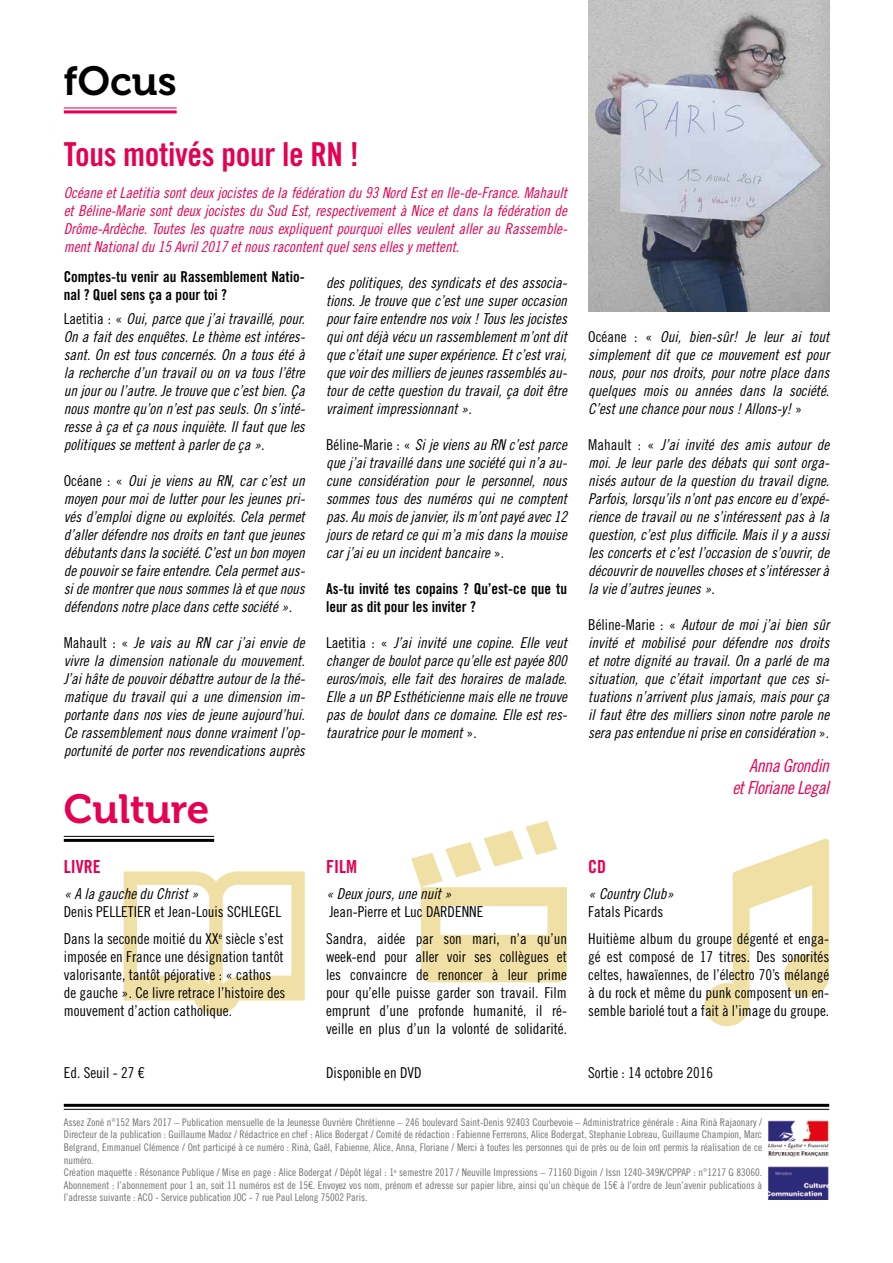
<style>
.page{position:relative;width:893px;height:1263px;background:#fff}
.page>*{position:absolute;margin:0;border:0;box-sizing:border-box;transform-origin:0 0}
.t1{font:40.5px "Museo 700";color:#e50051}
.t2{font:40.5px "Museo 700";color:#000}
.t3{font:33px "Trade Gothic LT Std Bd Cn 20";letter-spacing:-.01em;color:#e50051}
.t4{font:18px/21.6px "Trade Gothic LT Std Cn 18 Obl";letter-spacing:-.025em;color:#e50051;text-align:right}
.t5{font:18px "Trade Gothic LT Std Bd Cn 20";color:#e50051}
.t6{font:15px/18px "Trade Gothic LT Std Cn 18 Obl";color:#000;text-align:justify}
.t7{font:15px/18px "Trade Gothic LT Std Cn 18";color:#000}
.t8{font:15px/18px "Trade Gothic LT Std Cn 18 Obl";color:#e50051;text-align:justify}
.t9{font:15px/18px "Trade Gothic LT Std Bd Cn 20";color:#000}
.t10{font:10.5px/12.6px "Trade Gothic LT Std Cn 18";color:#706f6f}
.s1{font-family:"Trade Gothic LT Std Cn 18"}
</style>
<div class="page">
<img style="left:588px;top:0;width:241px;height:311px">
<svg style="left:124px;top:871px;width:181px;height:143px"></svg>
<svg style="left:411px;top:820px;width:156px;height:162px"></svg>
<svg style="left:704px;top:838px;width:125px;height:188px"></svg>
<hr style="left:64px;top:107px;width:113px;height:1px;background:#e50051">
<hr style="left:64px;top:110px;width:113px;height:3px;background:#e50051">
<hr style="left:64px;top:836px;width:150px;height:1px;background:#000">
<hr style="left:64px;top:839px;width:150px;height:3px;background:#000">
<hr style="left:64px;top:1104px;width:765px;height:3px;background:#000">
<hr style="left:64px;top:1109px;width:765px;height:1px;background:#000">
<img style="left:768px;top:1120px;width:61px;height:79px">
<h1 class="t2" style="left:64px;top:58px;width:114px">fOcus</h1>
<h2 class="t3" style="left:64px;top:134px;width:297px">Tous motivés pour le RN !</h2>
<p class="t8" style="left:64px;top:184px;width:505px">Océane et Laetitia sont deux jocistes de la fédération du 93 Nord Est en Ile-de-France. Mahault et Béline-Marie sont deux jocistes du Sud Est, respectivement à Nice et dans la fédération de Drôme-Ardèche. Toutes les quatre nous expliquent pourquoi elles veulent aller au Rassemble&shy;ment National du 15 Avril 2017 et nous racontent quel sens elles y mettent.</p>
<p class="t9" style="left:64px;top:267px;width:242px">Comptes-tu venir au Rassemblement Natio&shy;nal ? Quel sens ça a pour toi ?</p>
<p class="t6" style="left:64px;top:310px;width:243px"><span class="s1">Laetitia : «</span> Oui, parce que j’ai travaillé, pour.<br>On a fait des enquêtes. Le thème est intéres&shy;sant. On est tous concernés. On a tous été à la recherche d’un travail ou on va tous l’être un jour ou l’autre. Je trouve que c’est bien. Ça nous montre qu’on n’est pas seuls. On s’inté&shy;resse à ça et ça nous inquiète. Il faut que les politiques se mettent à parler de ça ».</p>
<p class="t6" style="left:64px;top:472px;width:243px"><span class="s1">Océane : «</span> Oui je viens au RN, car c’est un moyen pour moi de lutter pour les jeunes pri&shy;vés d’emploi digne ou exploités. Cela permet d’aller défendre nos droits en tant que jeunes débutants dans la société. C’est un bon moyen de pouvoir se faire entendre. Cela permet aus&shy;si de montrer que nous sommes là et que nous défendons notre place dans cette société ».</p>
<p class="t6" style="left:64px;top:634px;width:243px"><span class="s1">Mahault : «</span> Je vais au RN car j’ai envie de vivre la dimension nationale du mouvement.<br>J’ai hâte de pouvoir débattre autour de la thé&shy;matique du travail qui a une dimension im&shy;portante dans nos vies de jeune aujourd’hui.<br>Ce rassemblement nous donne vraiment l’op&shy;portunité de porter nos revendications auprès</p>
<h1 class="t1" style="left:64px;top:787px;width:147px">Culture</h1>
<p class="t5" style="left:64px;top:855px;width:38px">LIVRE</p>
<p class="t6" style="left:64px;top:885px;width:136px">« A la gauche du Christ »</p>
<p class="t7" style="left:64px;top:899px;width:221px;line-height:26.5px">Denis PELLETIER et Jean-Louis SCHLEGEL<br>Dans la seconde moitié du XX<sup>e</sup> siècle s’est</p>
<p class="t7" style="left:64px;top:947px;width:223px">imposée en France une désignation tantôt valorisante, tantôt péjorative : « cathos de gauche ». Ce livre retrace l’histoire des mouvement d’action catholique.</p>
<p class="t7" style="left:64px;top:1064px;width:82px">Ed. Seuil - 27 €</p>
<p class="t6" style="left:326px;top:274px;width:243px">des politiques, des syndicats et des associa&shy;tions. Je trouve que c’est une super occasion pour faire entendre nos voix ! Tous les jocistes qui ont déjà vécu un rassemblement m’ont dit que c’était une super expérience. Et c’est vrai, que voir des milliers de jeunes rassemblés au&shy;tour de cette question du travail, ça doit être vraiment impressionnant ».</p>
<p class="t6" style="left:326px;top:436px;width:243px"><span class="s1">Béline-Marie : «</span> Si je viens au RN c’est parce que j’ai travaillé dans une société qui n’a au&shy;cune considération pour le personnel, nous sommes tous des numéros qui ne comptent pas. Au mois de janvier, ils m’ont payé avec 12 jours de retard ce qui m’a mis dans la mouise car j’ai eu un incident bancaire <span class="s1">».</span></p>
<p class="t9" style="left:326px;top:580px;width:242px">As-tu invité tes copains ? Qu’est-ce que tu leur as dit pour les inviter ?</p>
<p class="t6" style="left:326px;top:634px;width:243px"><span class="s1">Laetitia : «</span> J’ai invité une copine. Elle veut changer de boulot parce qu’elle est payée 800 euros/mois, elle fait des horaires de malade.<br>Elle a un BP Esthéticienne mais elle ne trouve pas de boulot dans ce domaine. Elle est res&shy;tauratrice pour le moment <span class="s1">».</span></p>
<p class="t5" style="left:326px;top:855px;width:32px">FILM</p>
<p class="t6" style="left:326px;top:885px;width:127px">« Deux jours, une nuit »</p>
<p class="t7" style="left:326px;top:899px;width:242px;line-height:26.5px">Jean-Pierre et Luc DARDENNE<br>Sandra, aidée par son mari, n’a qu’un</p>
<p class="t7" style="left:326px;top:947px;width:242px;text-align:justify">week-end pour aller voir ses collègues et les convaincre de renoncer à leur prime pour qu’elle puisse garder son travail. Film emprunt d’une profonde humanité, il ré&shy;veille en plus d’un la volonté de solidarité.</p>
<p class="t7" style="left:326px;top:1064px;width:97px">Disponible en DVD</p>
<p class="t6" style="left:588px;top:328px;width:242px"><span class="s1">Océane : «</span> Oui, bien-sûr! Je leur ai tout simplement dit que ce mouvement est pour nous, pour nos droits, pour notre place dans quelques mois ou années dans la société.<br>C’est une chance pour nous ! Allons-y! <span class="s1">»</span></p>
<p class="t6" style="left:588px;top:436px;width:243px"><span class="s1">Mahault : «</span> J’ai invité des amis autour de moi. Je leur parle des débats qui sont orga&shy;nisés autour de la question du travail digne.<br>Parfois, lorsqu’ils n’ont pas encore eu d’expé&shy;rience de travail ou ne s’intéressent pas à la question, c’est plus difficile. Mais il y a aussi les concerts et c’est l’occasion de s’ouvrir, de découvrir de nouvelles choses et s’intéresser à la vie d’autres jeunes »<span class="s1">.</span></p>
<p class="t6" style="left:588px;top:616px;width:243px"><span class="s1">Béline-Marie : «</span> Autour de moi j’ai bien sûr invité et mobilisé pour défendre nos droits et notre dignité au travail. On a parlé de ma situation, que c’était important que ces si&shy;tuations n’arrivent plus jamais, mais pour ça il faut être des milliers sinon notre parole ne sera pas entendue ni prise en considération <span class="s1">».</span></p>
<p class="t4" style="left:732px;top:756px;width:98px">Anna Grondin<br>et Floriane Legal</p>
<p class="t5" style="left:588px;top:855px;width:19px">CD</p>
<p class="t6" style="left:588px;top:885px;width:87px">« Country Club»</p>
<p class="t7" style="left:588px;top:899px;width:242px;line-height:26.5px">Fatals Picards<br>Huitième album du groupe dégenté et enga-</p>
<p class="t7" style="left:588px;top:947px;width:242px;text-align:justify">gé est composé de 17 titres. Des sonorités celtes, hawaïennes, de l’électro 70’s mélangé à du rock et même du punk composent un en&shy;semble bariolé tout a fait à l’image du groupe.</p>
<p class="t7" style="left:588px;top:1064px;width:126px">Sortie : 14 octobre 2016</p>
<p class="t10" style="left:64px;top:1116px;width:700px">Assez Zoné n°152 Mars 2017 – Publication mensuelle de la Jeunesse Ouvrière Chrétienne – 246 boulevard Saint-Denis 92403 Courbevoie – Administratrice générale : Aina Rinà Rajaonary / Directeur de la publication : Guillaume Madoz / Rédactrice en chef : Alice Bodergat / Comité de rédaction : Fabienne Ferrerons, Alice Bodergat, Stephanie Lobreau, Guillaume Champion, Marc Belgrand, Emmanuel Clémence / Ont participé à ce numéro : Rinà, Gaël, Fabienne, Alice, Anna, Floriane / Merci à toutes les personnes qui de près ou de loin ont permis la réalisation de ce numéro.<br>Création maquette : Résonance Publique / Mise en page : Alice Bodergat / Dépôt légal : 1<sup>e</sup> semestre 2017 / Neuville Impressions – 71160 Digoin / Issn 1240-349K/CPPAP : n°1217 G 83060.<br>Abonnement : l’abonnement pour 1 an, soit 11 numéros est de 15€. Envoyez vos nom, prénom et adresse sur papier libre, ainsi qu’un chèque de 15€ à l’ordre de Jeun’avenir publications à l’adresse suivante : ACO - Service publication JOC - 7 rue Paul Lelong 75002 Paris.</p>
</div>
